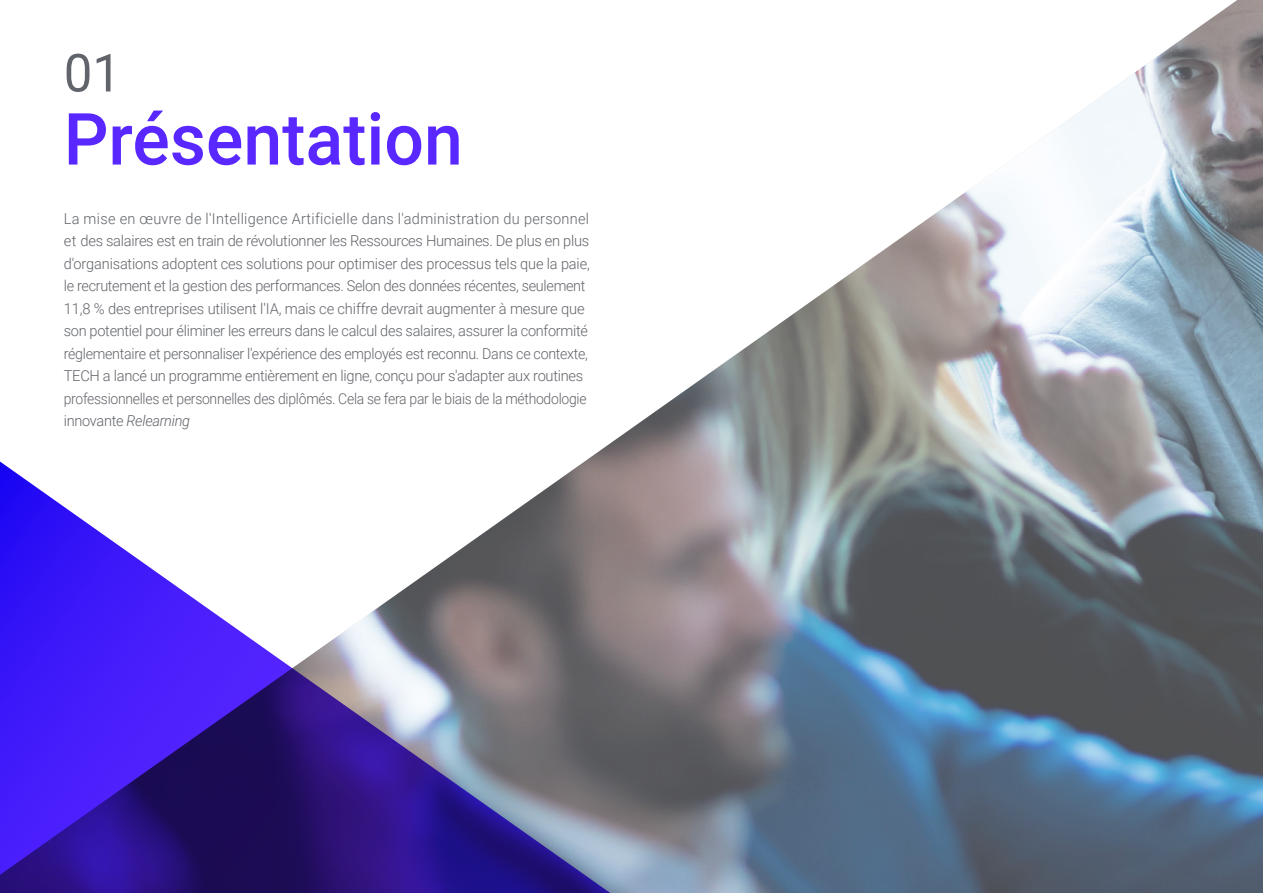
<style>
.page{position:relative;width:1263px;height:893px;background:#fff}
.page>*{position:absolute;margin:0;border:0;box-sizing:border-box;transform-origin:0 0}
.t1{font:500 72px "Roboto";color:#5927ff}
.t2{font:52.5px "Roboto";color:#61646a}
.t3{font:300 15px/22.5px "Roboto";letter-spacing:-.02em;color:#61646a}
.s1{font-style:italic}
</style>
<div class="page">
<img style="left:606px;top:0;width:657px;height:893px">
<svg style="left:0;top:446px;width:640px;height:447px"></svg>
<h2 class="t2" style="left:64px;top:36px;width:59px">01</h2>
<h1 class="t1" style="left:64px;top:89px;width:401px">Présentation</h1>
<p class="t3" style="left:64px;top:207px;width:528px">La mise en œuvre de l'Intelligence Artificielle dans l'administration du personnel et des salaires est en train de révolutionner les Ressources Humaines. De plus en plus d'organisations adoptent ces solutions pour optimiser des processus tels que la paie, le recrutement et la gestion des performances. Selon des données récentes, seulement 11,8 % des entreprises utilisent l'IA, mais ce chiffre devrait augmenter à mesure que son potentiel pour éliminer les erreurs dans le calcul des salaires, assurer la conformité réglementaire et personnaliser l'expérience des employés est reconnu. Dans ce contexte, TECH a lancé un programme entièrement en ligne, conçu pour s'adapter aux routines professionnelles et personnelles des diplômés. Cela se fera par le biais de la méthodologie innovante <span class="s1">Relearning</span></p>
</div>
